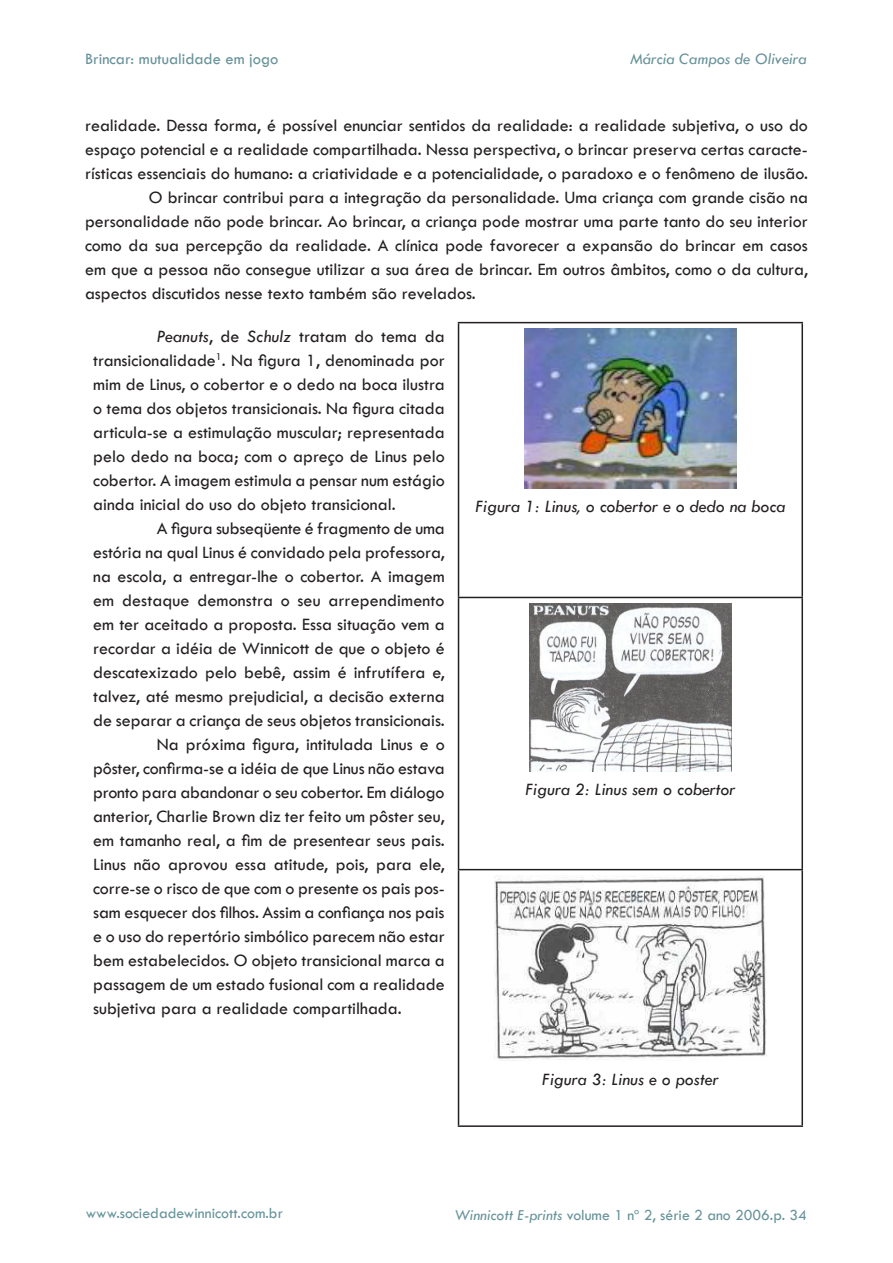
<style>
.page{position:relative;width:893px;height:1263px;background:#fff}
.page>*{position:absolute;margin:0;border:0;box-sizing:border-box;transform-origin:0 0}
.Body_text{font:18px/24px "Tw Cen";color:#231f20;text-align:justify}
.Nota{font:18px/24px "Tw Cen";color:#231f20;text-align:justify}
.t1{font:italic 18px "Tw Cen";color:#231f20}
.t2{font:16.5px "Tw Cen";color:#679299}
.t3{font:italic 16.5px "Tw Cen";color:#679299}
.t4{font:15.75px "Tw Cen";color:#679299}
.t5{font:15.75px "Tw Cen";color:#65939b}
.s1{font-style:italic}
</style>
<div class="page">
<hr style="left:458px;top:322px;width:345px;height:1px;background:#231f20">
<hr style="left:458px;top:323px;width:1px;height:274px;background:#231f20">
<hr style="left:801px;top:323px;width:2px;height:274px;background:#231f20">
<hr style="left:458px;top:597px;width:345px;height:1px;background:#231f20">
<hr style="left:458px;top:598px;width:1px;height:271px;background:#231f20">
<hr style="left:801px;top:598px;width:2px;height:271px;background:#231f20">
<hr style="left:458px;top:869px;width:345px;height:1px;background:#231f20">
<hr style="left:458px;top:870px;width:1px;height:255px;background:#231f20">
<hr style="left:801px;top:870px;width:2px;height:255px;background:#231f20">
<hr style="left:458px;top:1125px;width:345px;height:2px;background:#231f20">
<img style="left:524px;top:329px;width:212px;height:159px">
<img style="left:529px;top:603px;width:203px;height:168px">
<img style="left:494px;top:876px;width:273px;height:185px">
<p class="t2" style="left:85px;top:49px;width:195px">Brincar: mutualidade em jogo</p>
<p class="t3" style="left:630px;top:49px;width:178px">Márcia Campos de Oliveira</p>
<p class="Nota" style="left:85px;top:114px;width:724px">realidade. Dessa forma, é possível enunciar sentidos da realidade: a realidade subjetiva, o uso do espaço potencial e a realidade compartilhada. Nessa perspectiva, o brincar preserva certas caracte&shy;rísticas essenciais do humano: a criatividade e a potencialidade, o paradoxo e o fenômeno de ilusão.</p>
<p class="Body_text" style="left:85px;top:186px;width:724px;text-indent:64px">O brincar contribui para a integração da personalidade. Uma criança com grande cisão na personalidade não pode brincar. Ao brincar, a criança pode mostrar uma parte tanto do seu interior como da sua percepção da realidade. A clínica pode favorecer a expansão do brincar em casos em que a pessoa não consegue utilizar a sua área de brincar. Em outros âmbitos, como o da cultura, aspectos discutidos nesse texto também são revelados.</p>
<p class="Body_text" style="left:93px;top:324px;width:353px;text-indent:64px"><span class="s1">Peanuts</span>, de <span class="s1">Schulz</span> tratam do tema da transicionalidade<sup>1</sup>. Na figura 1, denominada por mim de Linus, o cobertor e o dedo na boca ilustra o tema dos objetos transicionais. Na figura citada articula-se a estimulação muscular; representada pelo dedo na boca; com o apreço de Linus pelo cobertor. A imagem estimula a pensar num estágio ainda inicial do uso do objeto transicional.</p>
<p class="Body_text" style="left:93px;top:516px;width:353px;text-indent:64px">A figura subseqüente é fragmento de uma estória na qual Linus é convidado pela professora, na escola, a entregar-lhe o cobertor. A imagem em destaque demonstra o seu arrependimento em ter aceitado a proposta. Essa situação vem a recordar a idéia de Winnicott de que o objeto é descatexizado pelo bebê, assim é infrutífera e, talvez, até mesmo prejudicial, a decisão externa de separar a criança de seus objetos transicionais.</p>
<p class="Body_text" style="left:93px;top:732px;width:353px;text-indent:64px">Na próxima figura, intitulada Linus e o pôster, confirma-se a idéia de que Linus não estava pronto para abandonar o seu cobertor. Em diálogo anterior, Charlie Brown diz ter feito um pôster seu, em tamanho real, a fim de presentear seus pais.<br>Linus não aprovou essa atitude, pois, para ele, corre-se o risco de que com o presente os pais pos&shy;sam esquecer dos filhos. Assim a confiança nos pais e o uso do repertório simbólico parecem não estar bem estabelecidos. O objeto transicional marca a passagem de um estado fusional com a realidade subjetiva para a realidade compartilhada.</p>
<p class="t1" style="left:475px;top:496px;width:312px">Figura 1: Linus, o cobertor e o dedo na boca</p>
<p class="t1" style="left:525px;top:779px;width:212px">Figura 2: Linus sem o cobertor</p>
<p class="t1" style="left:542px;top:1068px;width:178px">Figura 3: Linus e o poster</p>
<p class="t5" style="left:86px;top:1204px;width:199px">www.sociedadewinnicott.com.br</p>
<p class="t4" style="left:454px;top:1205px;width:354px"><span class="s1">Winnicott E-prints</span> volume 1 nº 2, série 2 ano 2006.p. 34</p>
</div>
